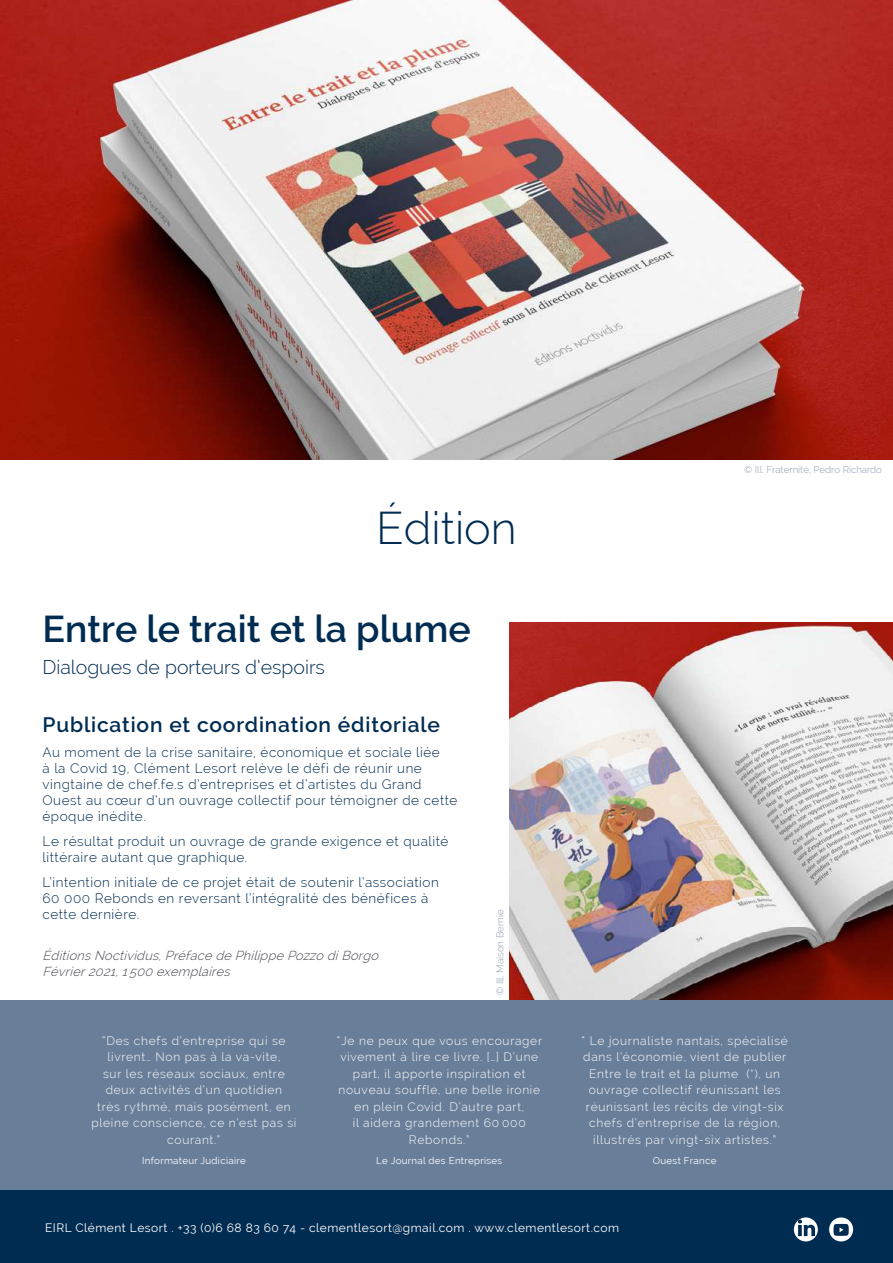
<style>
.page{position:relative;width:893px;height:1263px;background:#fff}
.page>*{position:absolute;margin:0;border:0;box-sizing:border-box;transform-origin:0 0}
.t1{font:300 45px "Raleway";color:#002c52}
.t2{font:600 37.5px "Raleway";color:#002c52}
.t3{font:600 21px "Raleway";letter-spacing:.04em;color:#002c52}
.t4{font:300 19.5px "Raleway";color:#002c52}
.t5{font:300 13.5px/16.2px "Raleway";letter-spacing:.04em;color:#002c52}
.t6{font:italic 300 12.75px/15.3px "Raleway";color:#464653}
.t7{font:300 12px/16.5px "Raleway";letter-spacing:.06em;color:#fff;text-align:center}
.t8{font:12px "Raleway";letter-spacing:.04em;color:#fff}
.t9{font:9.75px "Raleway";letter-spacing:.03em;color:#fff}
.t10{font:300 9.75px "Raleway";color:#8e9eb5}
</style>
<div class="page">
<img style="left:0;top:0;width:893px;height:459px">
<img style="left:509px;top:623px;width:384px;height:377px">
<div style="left:0;top:1000px;width:893px;height:191px;background:#697e99"></div>
<div style="left:0;top:1191px;width:893px;height:72px;background:#002c52"></div>
<svg style="left:794px;top:1217px;width:24px;height:24px"></svg>
<svg style="left:798px;top:1219px;width:17px;height:17px"></svg>
<div style="left:829px;top:1217px;width:24px;height:24px;background:#fff;border-radius:50%"></div>
<svg style="left:833px;top:1224px;width:16px;height:12px"></svg>
<h1 class="t1" style="left:376px;top:502px;width:142px">Édition</h1>
<h2 class="t2" style="left:43px;top:607px;width:430px">Entre le trait et la plume</h2>
<h3 class="t4" style="left:43px;top:655px;width:284px">Dialogues de porteurs d’espoirs</h3>
<h3 class="t3" style="left:43px;top:712px;width:399px">Publication et coordination éditoriale</h3>
<p class="t5" style="left:43px;top:744px;width:416px">Au moment de la crise sanitaire, économique et sociale liée<br>à la Covid 19, Clément Lesort relève le défi de réunir une vingtaine de chef.fe.s d’entreprises et d’artistes du Grand Ouest au cœur d’un ouvrage collectif pour témoigner de cette époque inédite.</p>
<p class="t5" style="left:43px;top:833px;width:407px">Le résultat produit un ouvrage de grande exigence et qualité littéraire autant que graphique.</p>
<p class="t5" style="left:43px;top:874px;width:398px">L’intention initiale de ce projet était de soutenir l’association<br>60 000 Rebonds en reversant l’intégralité des bénéfices à cette dernière.</p>
<p class="t6" style="left:43px;top:948px;width:341px">ÉditionsNoctividus,Préface de Philippe Pozzo diBorgo<br>Février2021,1 500 exemplaires</p>
<p class="t10" style="left:494px;top:995px;width:87px;rotate:-90deg">© Ill. Maison Bernie</p>
<p class="t7" style="left:91px;top:1032px;width:206px">“Des chefs d’entreprise qui se livrent… Non pas à la va-vite,<br>sur les réseaux sociaux, entre deux activités d’un quotidien<br>très rythmé, mais posément, en pleine conscience, ce n’est pas si courant.”</p>
<p class="t9" style="left:142px;top:1155px;width:105px">Informateur Judiciaire</p>
<p class="t7" style="left:337px;top:1032px;width:207px">“Je ne peux que vous encourager vivement à lire ce livre. […] D’une part, il apporte inspiration et nouveau souffle, une belle ironie en plein Covid. D’autre part,<br>il aidera grandement 60 000<br>Rebonds.”</p>
<p class="t9" style="left:376px;top:1155px;width:128px">Le Journal des Entreprises</p>
<p class="t10" style="left:744px;top:464px;width:139px">© Ill. Fraternité, Pedro Richardo</p>
<p class="t7" style="left:582px;top:1032px;width:208px">“ Le journaliste nantais, spécialisé dans l’économie, vient de publier Entre le trait et la plume (*), un ouvrage collectif réunissant les réunissant les récits de vingt-six chefs d’entreprise de la région, illustrés par vingt-six artistes.”</p>
<p class="t9" style="left:653px;top:1155px;width:65px">Ouest France</p>
<p class="t8" style="left:45px;top:1221px;width:575px">EIRL Clément Lesort . +33 (0)6 68 83 60 74 - clementlesort@gmail.com . www.clementlesort.com</p>
</div>
